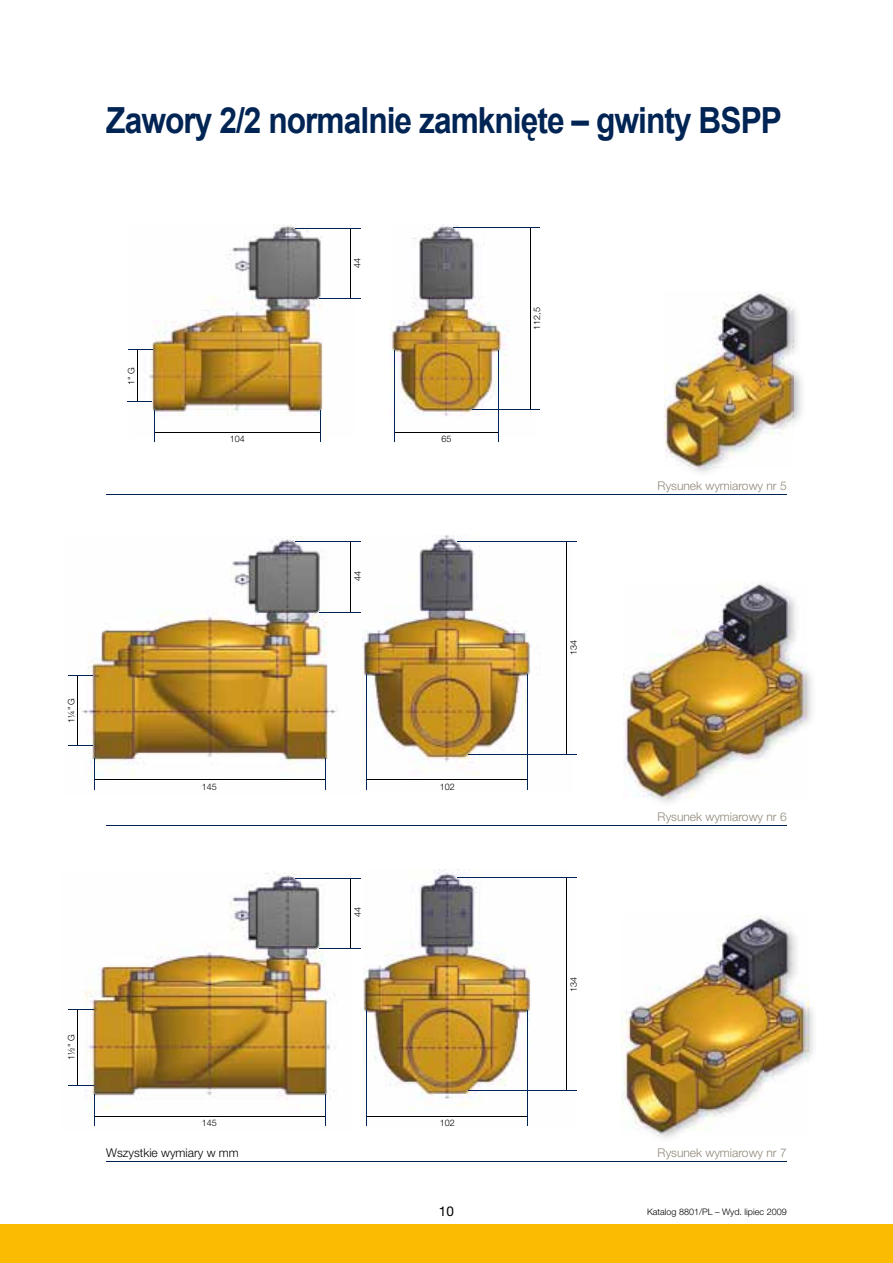
<style>
.page{position:relative;width:893px;height:1263px;background:#fff}
.page>*{position:absolute;margin:0;border:0;box-sizing:border-box;transform-origin:0 0}
.t1{font:700 36px "Arial";letter-spacing:-.03em;color:#002454;scale:.88 1}
.t2{font:13.5px "Helvetica Neue LT Std";color:#000}
.t3{font:300 12px "Helvetica Neue LT Std";color:#8f8678}
.t4{font:300 12px "Helvetica Neue LT Std";color:#000}
.t5{font:300 9px "Helvetica Neue LT Std";color:#000}
</style>
<div class="page">
<div style="left:0;top:1225px;width:893px;height:38px;background:#fabb00"></div>
<img style="left:82px;top:536px;width:279px;height:244px">
<img style="left:362px;top:535px;width:205px;height:255px">
<img style="left:647px;top:582px;width:165px;height:221px">
<img style="left:623px;top:583px;width:183px;height:214px">
<img style="left:85px;top:871px;width:266px;height:240px">
<img style="left:363px;top:870px;width:204px;height:256px">
<img style="left:621px;top:914px;width:188px;height:221px">
<img style="left:129px;top:225px;width:194px;height:191px">
<img style="left:390px;top:225px;width:118px;height:211px">
<img style="left:665px;top:291px;width:129px;height:177px">
<hr style="left:106px;top:494px;width:681px;height:1px;background:#002454">
<hr style="left:106px;top:825px;width:681px;height:1px;background:#002454">
<hr style="left:106px;top:1161px;width:681px;height:1px;background:#002454">
<hr style="left:154px;top:432px;width:167px;height:1px;background:#000">
<hr style="left:94px;top:780px;width:231px;height:1px;background:#000">
<hr style="left:94px;top:1116px;width:231px;height:1px;background:#000">
<hr style="left:394px;top:432px;width:105px;height:1px;background:#000">
<hr style="left:366px;top:780px;width:162px;height:1px;background:#000">
<hr style="left:366px;top:1116px;width:162px;height:1px;background:#000">
<hr style="left:154px;top:410px;width:1px;height:32px;background:#002454">
<hr style="left:320px;top:410px;width:1px;height:32px;background:#002454">
<hr style="left:94px;top:758px;width:1px;height:32px;background:#002454">
<hr style="left:325px;top:758px;width:1px;height:32px;background:#002454">
<hr style="left:94px;top:1094px;width:1px;height:32px;background:#002454">
<hr style="left:325px;top:1094px;width:1px;height:32px;background:#002454">
<hr style="left:394px;top:350px;width:1px;height:92px;background:#002454">
<hr style="left:499px;top:350px;width:1px;height:92px;background:#002454">
<hr style="left:366px;top:675px;width:1px;height:115px;background:#002454">
<hr style="left:528px;top:675px;width:1px;height:115px;background:#002454">
<hr style="left:366px;top:1011px;width:1px;height:115px;background:#002454">
<hr style="left:528px;top:1011px;width:1px;height:115px;background:#002454">
<hr style="left:530px;top:227px;width:1px;height:183px;background:#000">
<hr style="left:567px;top:541px;width:1px;height:213px;background:#000">
<hr style="left:567px;top:877px;width:1px;height:214px;background:#000">
<hr style="left:350px;top:228px;width:1px;height:70px;background:#000">
<hr style="left:351px;top:542px;width:1px;height:70px;background:#000">
<hr style="left:351px;top:878px;width:1px;height:70px;background:#000">
<hr style="left:473px;top:409px;width:67px;height:1px;background:#002454">
<hr style="left:453px;top:227px;width:87px;height:1px;background:#002454">
<hr style="left:468px;top:754px;width:109px;height:1px;background:#002454">
<hr style="left:457px;top:541px;width:120px;height:1px;background:#002454">
<hr style="left:468px;top:1090px;width:109px;height:1px;background:#002454">
<hr style="left:457px;top:877px;width:120px;height:1px;background:#002454">
<hr style="left:319px;top:298px;width:42px;height:1px;background:#002454">
<hr style="left:295px;top:228px;width:66px;height:1px;background:#002454">
<hr style="left:320px;top:612px;width:41px;height:1px;background:#002454">
<hr style="left:295px;top:542px;width:66px;height:1px;background:#002454">
<hr style="left:320px;top:948px;width:41px;height:1px;background:#002454">
<hr style="left:295px;top:878px;width:66px;height:1px;background:#002454">
<hr style="left:137px;top:350px;width:1px;height:52px;background:#000">
<hr style="left:77px;top:675px;width:1px;height:70px;background:#000">
<hr style="left:77px;top:1009px;width:1px;height:76px;background:#000">
<svg style="left:128px;top:349px;width:24px;height:1px"></svg>
<svg style="left:129px;top:402px;width:23px;height:1px"></svg>
<svg style="left:68px;top:675px;width:24px;height:1px"></svg>
<svg style="left:68px;top:745px;width:24px;height:1px"></svg>
<svg style="left:68px;top:1009px;width:26px;height:1px"></svg>
<svg style="left:68px;top:1085px;width:25px;height:1px"></svg>
<h1 class="t1" style="left:106px;top:96px;width:769px">Zawory 2/2 normalnie zamknięte – gwinty BSPP</h1>
<p class="t5" style="left:126px;top:385px;width:19px;rotate:-90deg">1" G</p>
<p class="t5" style="left:230px;top:433px;width:17px">104</p>
<p class="t5" style="left:66px;top:723px;width:27px;rotate:-90deg">1¼" G</p>
<p class="t5" style="left:202px;top:781px;width:17px">145</p>
<p class="t5" style="left:66px;top:1060px;width:27px;rotate:-90deg">1½" G</p>
<p class="t5" style="left:202px;top:1117px;width:17px">145</p>
<h3 class="t4" style="left:106px;top:1145px;width:134px">Wszystkie wymiary w mm</h3>
<p class="t5" style="left:352px;top:268px;width:12px;rotate:-90deg">44</p>
<p class="t5" style="left:352px;top:581px;width:12px;rotate:-90deg">44</p>
<p class="t5" style="left:352px;top:917px;width:12px;rotate:-90deg">44</p>
<p class="t5" style="left:442px;top:433px;width:12px">65</p>
<p class="t5" style="left:440px;top:781px;width:17px">102</p>
<p class="t5" style="left:440px;top:1117px;width:17px">102</p>
<p class="t5" style="left:531px;top:330px;width:24px;rotate:-90deg">112,5</p>
<p class="t5" style="left:568px;top:655px;width:17px;rotate:-90deg">134</p>
<p class="t5" style="left:568px;top:991px;width:17px;rotate:-90deg">134</p>
<h3 class="t3" style="left:657px;top:478px;width:131px">Rysunek wymiarowy nr 5</h3>
<h3 class="t3" style="left:657px;top:809px;width:131px">Rysunek wymiarowy nr 6</h3>
<h3 class="t3" style="left:657px;top:1145px;width:131px">Rysunek wymiarowy nr 7</h3>
<h2 class="t2" style="left:439px;top:1203px;width:17px">10</h2>
<p class="t5" style="left:647px;top:1206px;width:141px">Katalog 8801/PL – Wyd. lipiec 2009</p>
</div>
